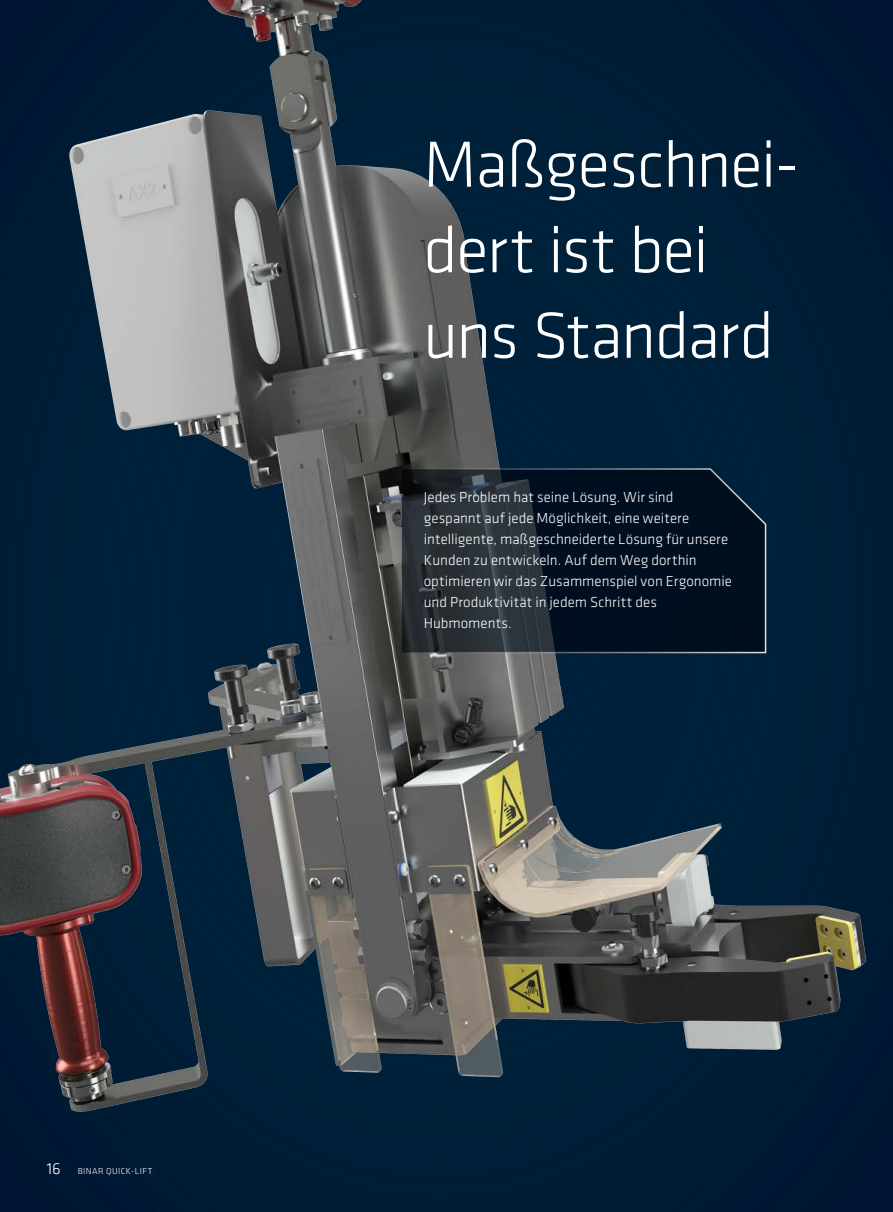
<style>
.page{position:relative;width:893px;height:1212px;background:#001c35}
.page>*{position:absolute;margin:0;border:0;box-sizing:border-box;transform-origin:0 0}
.Head_line_White{font:300 67.5px/85.5px "Klavika";letter-spacing:-.025em;color:#fff}
.Quick_Ingress_boxes{font:300 15px/21px "Klavika";color:#fff}
.t1{font:300 9px "Klavika";letter-spacing:.05em;color:#fff}
.s1{font-size:16.5px}
</style>
<div class="page">
<img style="left:0;top:0;width:867px;height:1112px">
<svg style="left:400px;top:467px;width:367px;height:187px;background:#121f2b"></svg>
<p class="t1" style="left:47px;top:1166px;width:107px"><span class="s1">16</span> BINAR QUICK-LIFT</p>
<p class="Head_line_White" style="left:423px;top:123px;width:378px">Maßgeschnei&shy;dert ist bei uns Standard</p>
<p class="Quick_Ingress_boxes" style="left:424px;top:487px;width:310px">Jedes Problem hat seine Lösung. Wir sind gespannt auf jede Möglichkeit, eine weitere intelligente, maßgeschneiderte Lösung für unsere Kunden zu entwickeln. Auf dem Weg dorthin optimieren wir das Zusammenspiel von Ergonomie und Produktivität in jedem Schritt des Hubmoments.</p>
</div>
